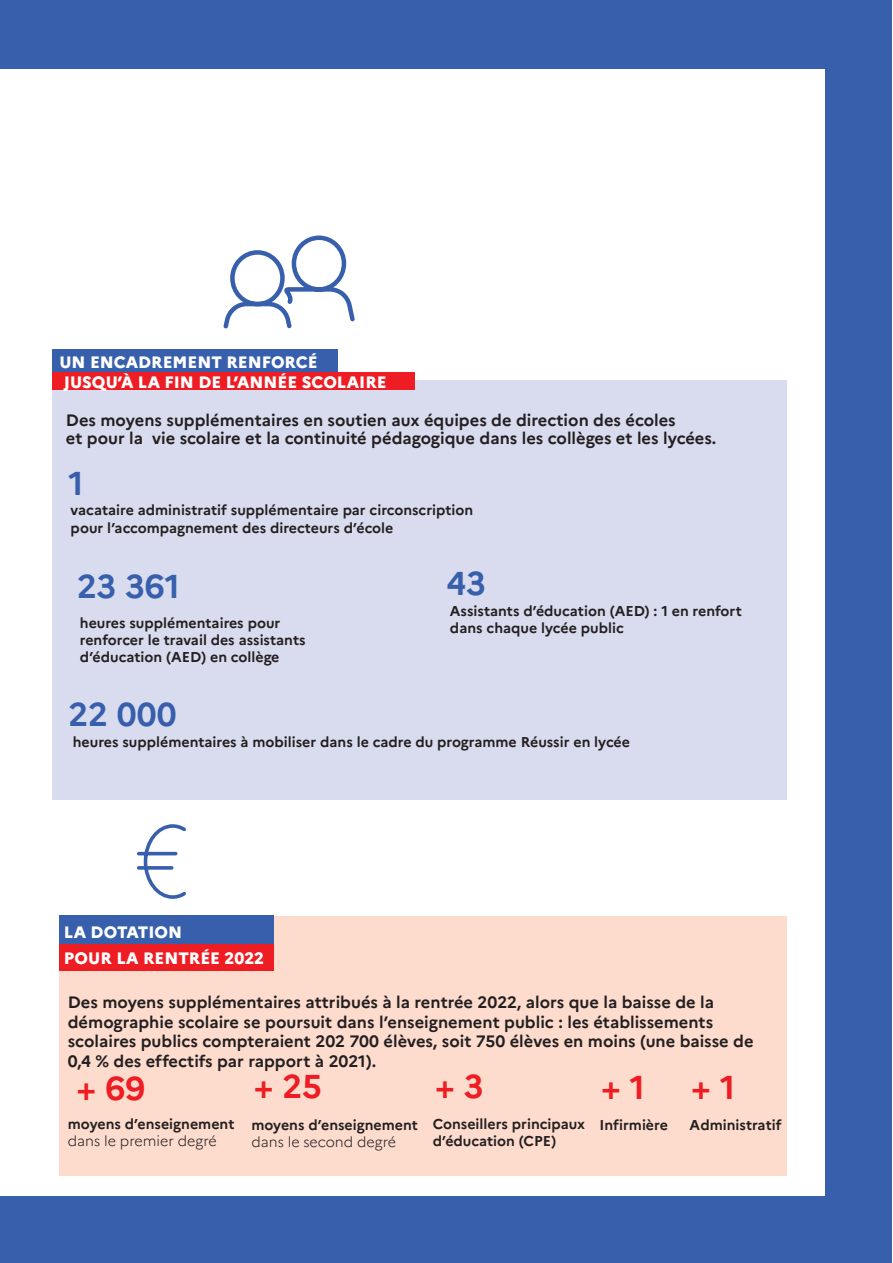
<style>
.page{position:relative;width:893px;height:1263px;background:#fff}
.page>*{position:absolute;margin:0;border:0;box-sizing:border-box;transform-origin:0 0}
.t1{font:700 33px "Marianne";color:#375fac}
.t2{font:700 33px "Marianne";color:#ee1d23}
.t3{font:700 16.5px/19.5px "Marianne";color:#231f20}
._03_TITRE_NIVEAU_1{font:800 16.5px/25.5px "Marianne";color:#fff}
.t4{font:700 14.25px/17.1px "Marianne";color:#231f20}
.s1{font-weight:300}
</style>
<div class="page">
<div style="left:59px;top:916px;width:728px;height:259px;background:#fddcce"></div>
<div style="left:59px;top:915px;width:215px;height:29px;background:#375fac"></div>
<div style="left:59px;top:944px;width:214px;height:27px;background:#ee1d23"></div>
<svg style="left:137px;top:824px;width:49px;height:75px"></svg>
<svg style="left:223px;top:235px;width:132px;height:94px"></svg>
<div style="left:826px;top:0;width:66px;height:1263px;background:#375fac"></div>
<div style="left:52px;top:380px;width:735px;height:419px;background:#d9dcee"></div>
<div style="left:52px;top:350px;width:286px;height:30px;background:#375fac"></div>
<div style="left:52px;top:372px;width:362px;height:18px;background:#ee1d23"></div>
<div style="left:0;top:1196px;width:826px;height:67px;background:#375fac"></div>
<div style="left:0;top:0;width:825px;height:68px;background:#375fac"></div>
<p class="_03_TITRE_NIVEAU_1" style="left:59px;top:353px;width:329px;line-height:19.5px">UN ENCADREMENT RENFORCÉ<br>JUSQU’À LA FIN DE L’ANNÉE SCOLAIRE</p>
<p class="t3" style="left:66px;top:411px;width:652px;line-height:18px">Des moyens supplémentaires en soutien aux équipes de direction des écoles<br>et pour la vie scolaire et la continuité pédagogique dans les collèges et les lycées.</p>
<p class="t1" style="left:69px;top:463px;width:17px">1</p>
<p class="t4" style="left:71px;top:502px;width:404px">vacataire administratif supplémentaire par circonscription pour l’accompagnement des directeurs d’école</p>
<p class="t1" style="left:77px;top:566px;width:104px">23 361</p>
<p class="t4" style="left:80px;top:614px;width:227px">heures supplémentaires pour renforcer le travail des assistants d’éducation (AED) en collège</p>
<p class="t1" style="left:69px;top:694px;width:110px">22 000</p>
<p class="t1" style="left:446px;top:563px;width:41px">43</p>
<p class="t4" style="left:450px;top:602px;width:293px">Assistants d’éducation (AED) : 1 en renfort dans chaque lycée public</p>
<p class="t4" style="left:73px;top:733px;width:559px">heures supplémentaires à mobiliser dans le cadre du programme Réussir en lycée</p>
<p class="_03_TITRE_NIVEAU_1" style="left:64px;top:920px;width:202px">LA DOTATION<br>POUR LA RENTRÉE 2022</p>
<p class="t3" style="left:68px;top:993px;width:687px">Des moyens supplémentaires attribués à la rentrée 2022, alors que la baisse de la démographie scolaire se poursuit dans l’enseignement public : les établissements scolaires publics compteraient 202 700 élèves, soit 750 élèves en moins (une baisse de 0,4 % des effectifs par rapport à 2021).</p>
<p class="t4" style="left:98px;top:1052px;width:168px">moyens d’enseignement</p>
<p class="t2" style="left:77px;top:1068px;width:70px">+ 69</p>
<p class="t2" style="left:254px;top:1066px;width:70px">+ 25</p>
<p class="t4" style="left:251px;top:1116px;width:168px">moyens d’enseignement <span class="s1">dans le second degré</span></p>
<p class="t4" style="left:68px;top:1115px;width:168px">moyens d’enseignement <span class="s1">dans le premier degré</span></p>
<p class="t2" style="left:435px;top:1066px;width:50px">+ 3</p>
<p class="t4" style="left:433px;top:1115px;width:154px">Conseillers principaux</p>
<p class="t4" style="left:433px;top:1132px;width:125px">d’éducation (CPE)</p>
<p class="t2" style="left:601px;top:1067px;width:45px">+ 1</p>
<p class="t4" style="left:600px;top:1117px;width:70px">Infirmière</p>
<p class="t2" style="left:691px;top:1067px;width:45px">+ 1</p>
<p class="t4" style="left:690px;top:1116px;width:93px">Administratif</p>
</div>
